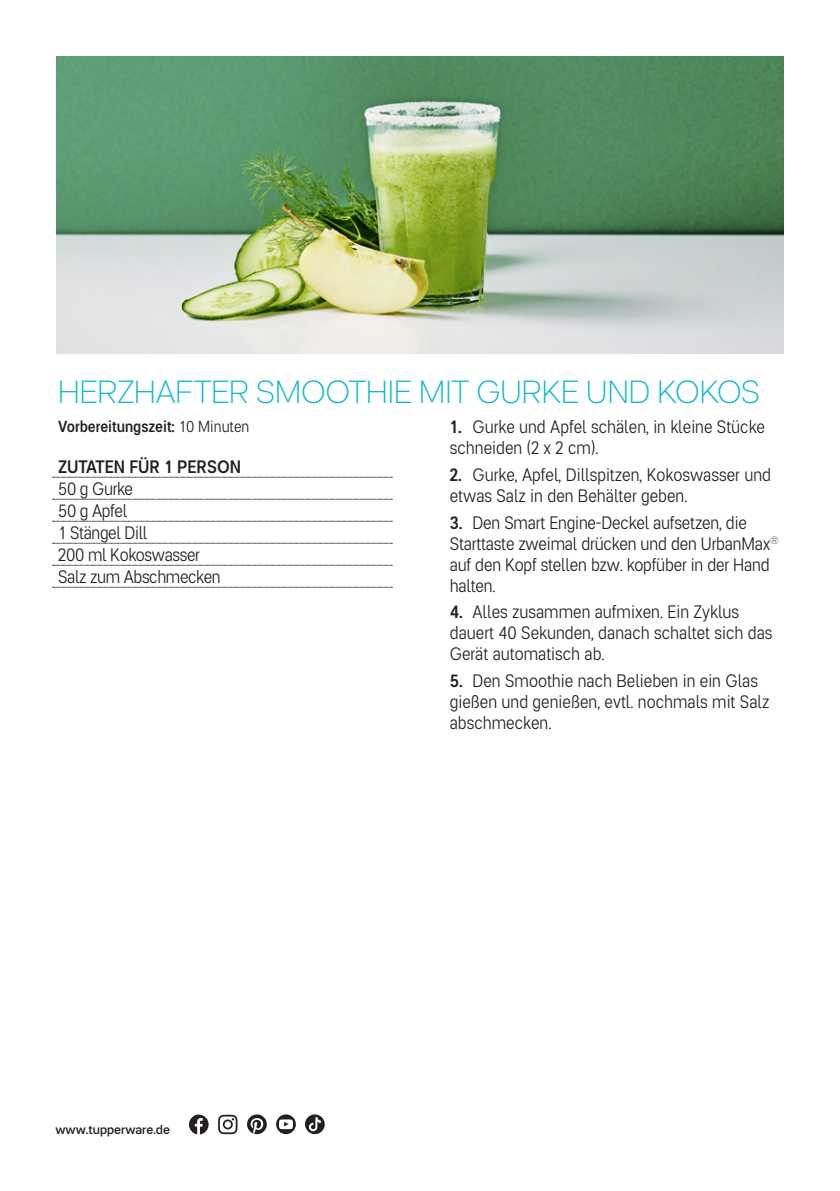
<style>
.page{position:relative;width:840px;height:1191px;background:#fff}
.page>*{position:absolute;margin:0;border:0;box-sizing:border-box;transform-origin:0 0}
.t1{font:100 32px "Tupper PRO";letter-spacing:-.005em;color:#0cb8cc}
.t2{font:300 18px/21px "Tupper PRONARROW";color:#231f20}
.t3{font:300 18px/22px "Tupper PRONARROW";letter-spacing:-.02em;color:#231f20}
.t4{font:500 18px "Tupper PRONARROW";color:#231f20}
.t5{font:500 16px "Tupper PRONARROW";color:#231f20}
.t6{font:500 12.6px "Tupper PRO";color:#231f20}
.s1{font-weight:500}
.s2{font-weight:300}
</style>
<div class="page">
<svg style="left:53px;top:477px;width:339px;height:1px"></svg>
<svg style="left:53px;top:499px;width:339px;height:1px"></svg>
<svg style="left:53px;top:521px;width:339px;height:1px"></svg>
<svg style="left:53px;top:543px;width:339px;height:1px"></svg>
<svg style="left:53px;top:565px;width:339px;height:1px"></svg>
<svg style="left:53px;top:587px;width:339px;height:1px"></svg>
<img style="left:57px;top:57px;width:725px;height:296px">
<svg style="left:189px;top:1114px;width:19px;height:20px"></svg>
<svg style="left:218px;top:1114px;width:19px;height:20px"></svg>
<svg style="left:247px;top:1114px;width:20px;height:20px"></svg>
<svg style="left:276px;top:1114px;width:20px;height:20px"></svg>
<svg style="left:305px;top:1114px;width:19px;height:20px"></svg>
<h1 class="t1" style="left:58px;top:373px;width:703px">HERZHAFTER SMOOTHIE MIT GURKE UND KOKOS</h1>
<p class="t2" style="left:449px;top:416px;width:316px"><span class="s1">1.</span> Gurke und Apfel schälen, in kleine Stücke schneiden (2 x 2 cm).</p>
<p class="t2" style="left:449px;top:463px;width:322px"><span class="s1">2.</span> Gurke, Apfel, Dillspitzen, Kokoswasser und etwas Salz in den Behälter geben.</p>
<p class="t2" style="left:449px;top:511px;width:330px"><span class="s1">3.</span> Den Smart Engine-Deckel aufsetzen, die Starttaste zweimal drücken und den UrbanMax<sup>® </sup>auf den Kopf stellen bzw. kopfüber in der Hand halten.</p>
<p class="t2" style="left:449px;top:601px;width:324px"><span class="s1">4.</span> Alles zusammen aufmixen. Ein Zyklus dauert 40 Sekunden, danach schaltet sich das<br>Gerät automatisch ab.</p>
<p class="t2" style="left:449px;top:669px;width:321px"><span class="s1">5.</span> Den Smoothie nach Belieben in ein Glas gießen und genießen, evtl. nochmals mit Salz abschmecken.</p>
<p class="t5" style="left:58px;top:416px;width:193px">Vorbereitungszeit: <span class="s2">10 Minuten</span></p>
<p class="t4" style="left:58px;top:454px;width:184px">ZUTATEN FÜR 1 PERSON</p>
<p class="t3" style="left:58px;top:477px;width:164px">50 g Gurke<br>50 g Apfel<br>1 Stängel Dill<br>200 ml Kokoswasser<br>Salz zum Abschmecken</p>
<p class="t6" style="left:55px;top:1122px;width:116px">www.tupperware.de</p>
</div>
